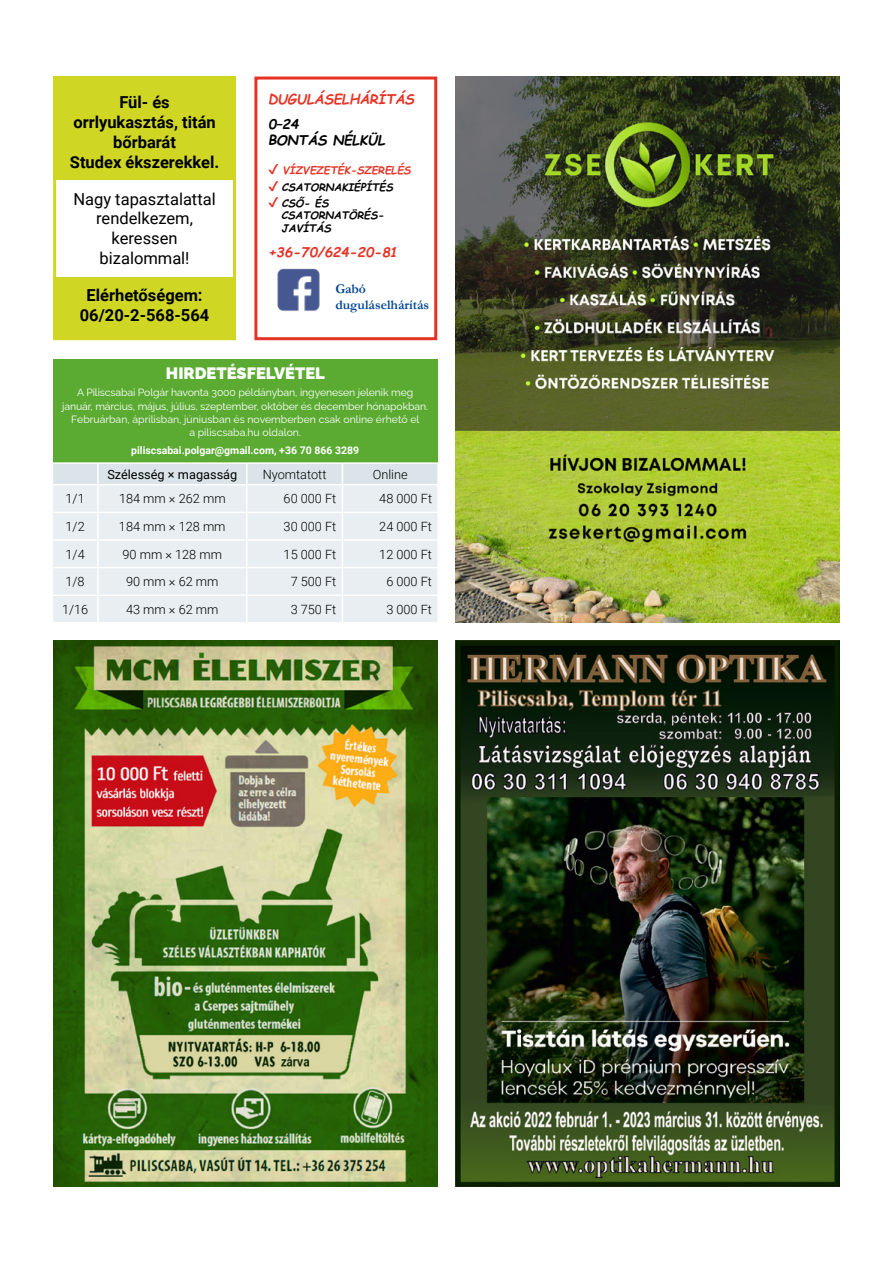
<style>
.page{position:relative;width:893px;height:1263px;background:#fff}
.page>*{position:absolute;margin:0;border:0;box-sizing:border-box;transform-origin:0 0}
.t1{font:700 16.5px/19.8px "Roboto";color:#000;text-align:center}
.t2{font:16.5px/19.8px "Roboto";color:#000;text-align:center}
.t3{font:900 16.5px "Raleway";color:#fff}
.t4{font:italic 700 13.5px "Comic Sans MS";color:#e63326}
.t5{font:700 13.5px/16.2px "Garamond";color:#014694}
.t6{font:italic 700 13.5px/16.2px "Comic Sans MS";color:#000}
.t7{font:300 12.75px "Roboto";color:#000}
.t8{font:12.75px "Roboto";color:#000}
.t9{font:10.5px/13.4px "Raleway";letter-spacing:-.01em;color:#fff;text-align:center}
.t10{font:italic 700 10.5px/12.6px "Comic Sans MS";color:#000}
.t11{font:700 10.5px "Roboto";color:#fff}
.t12{font:italic 700 10.5px "Comic Sans MS";color:#e63326}
.s1{color:#e63326}
</style>
<div class="page">
<img style="left:456px;top:641px;width:384px;height:545px">
<img style="left:456px;top:77px;width:384px;height:545px">
<img style="left:53px;top:641px;width:384px;height:545px">
<div style="left:53px;top:359px;width:384px;height:103px;background:#5bab33"></div>
<svg style="left:53px;top:464px;width:385px;height:158px;background:#e7edf0"></svg>
<hr style="left:437px;top:596px;width:2px;height:26px;background:#fff">
<div style="left:254px;top:77px;width:183px;height:263px;border:3px solid #e63326"></div>
<img style="left:277px;top:268px;width:43px;height:43px">
<div style="left:53px;top:77px;width:183px;height:103px;background:#cfd724"></div>
<div style="left:53px;top:277px;width:183px;height:63px;background:#cfd724"></div>
<div style="left:53px;top:77px;width:183px;height:263px;border:3px solid #cfd724"></div>
<h1 class="t1" style="left:70px;top:92px;width:151px">Fül- és orrlyukasztás, titán bőrbarát<br>Studex ékszerekkel.</h1>
<h1 class="t2" style="left:73px;top:188px;width:144px">Nagy tapasztalattal rendelkezem, keressen bizalommal!</h1>
<h1 class="t1" style="left:80px;top:284px;width:131px">Elérhetőségem:<br>06/20-2-568-564</h1>
<p class="t4" style="left:268px;top:90px;width:148px">DUGULÁSELHÁRÍTÁS</p>
<p class="t6" style="left:268px;top:116px;width:119px">0–24<br>BONTÁS NÉLKÜL</p>
<p class="t12" style="left:268px;top:163px;width:144px">✔ VÍZVEZETÉK-SZERELÉS</p>
<p class="t10" style="left:268px;top:180px;width:126px"><span class="s1">✔</span> CSATORNAKIÉPÍTÉS</p>
<p class="t10" style="left:281px;top:196px;width:104px;text-indent:-13px"><span class="s1">✔</span> CSŐ- ÉS<br>CSATORNATÖRÉS-<br>JAVÍTÁS</p>
<p class="t4" style="left:268px;top:242px;width:132px">+36-70/624-20-81</p>
<p class="t5" style="left:335px;top:281px;width:95px">Gabó duguláselhárítás</p>
<h1 class="t3" style="left:166px;top:360px;width:160px">HIRDETÉSFELVÉTEL</h1>
<p class="t9" style="left:62px;top:385px;width:367px">A Piliscsabai Polgár havonta 3000 példányban, ingyenesen jelenik meg január, március, május, július, szeptember, október és december hónapokban.<br>Februárban, áprilisban, júniusban és novemberben csak online érhető el<br>a piliscsaba.hu oldalon.</p>
<p class="t11" style="left:131px;top:443px;width:229px">piliscsabai.polgar@gmail.com, +36 70 866 3289</p>
<p class="t8" style="left:107px;top:465px;width:132px">Szélesség × magasság</p>
<p class="t7" style="left:263px;top:465px;width:65px">Nyomtatott</p>
<p class="t7" style="left:373px;top:465px;width:36px">Online</p>
<p class="t7" style="left:66px;top:490px;width:21px">1/1</p>
<p class="t7" style="left:119px;top:490px;width:108px">184 mm × 262 mm</p>
<p class="t7" style="left:284px;top:490px;width:54px">60 000 Ft</p>
<p class="t7" style="left:379px;top:490px;width:54px">48 000 Ft</p>
<p class="t7" style="left:66px;top:517px;width:21px">1/2</p>
<p class="t7" style="left:119px;top:517px;width:108px">184 mm × 128 mm</p>
<p class="t7" style="left:284px;top:517px;width:54px">30 000 Ft</p>
<p class="t7" style="left:379px;top:517px;width:54px">24 000 Ft</p>
<p class="t7" style="left:66px;top:545px;width:21px">1/4</p>
<p class="t7" style="left:122px;top:545px;width:101px">90 mm × 128 mm</p>
<p class="t7" style="left:284px;top:545px;width:54px">15 000 Ft</p>
<p class="t7" style="left:379px;top:545px;width:54px">12 000 Ft</p>
<p class="t7" style="left:66px;top:573px;width:21px">1/8</p>
<p class="t7" style="left:126px;top:573px;width:94px">90 mm × 62 mm</p>
<p class="t7" style="left:291px;top:573px;width:47px">7 500 Ft</p>
<p class="t7" style="left:386px;top:573px;width:47px">6 000 Ft</p>
<p class="t7" style="left:62px;top:600px;width:28px">1/16</p>
<p class="t7" style="left:126px;top:600px;width:94px">43 mm × 62 mm</p>
<p class="t7" style="left:291px;top:600px;width:47px">3 750 Ft</p>
<p class="t7" style="left:386px;top:600px;width:47px">3 000 Ft</p>
</div>
